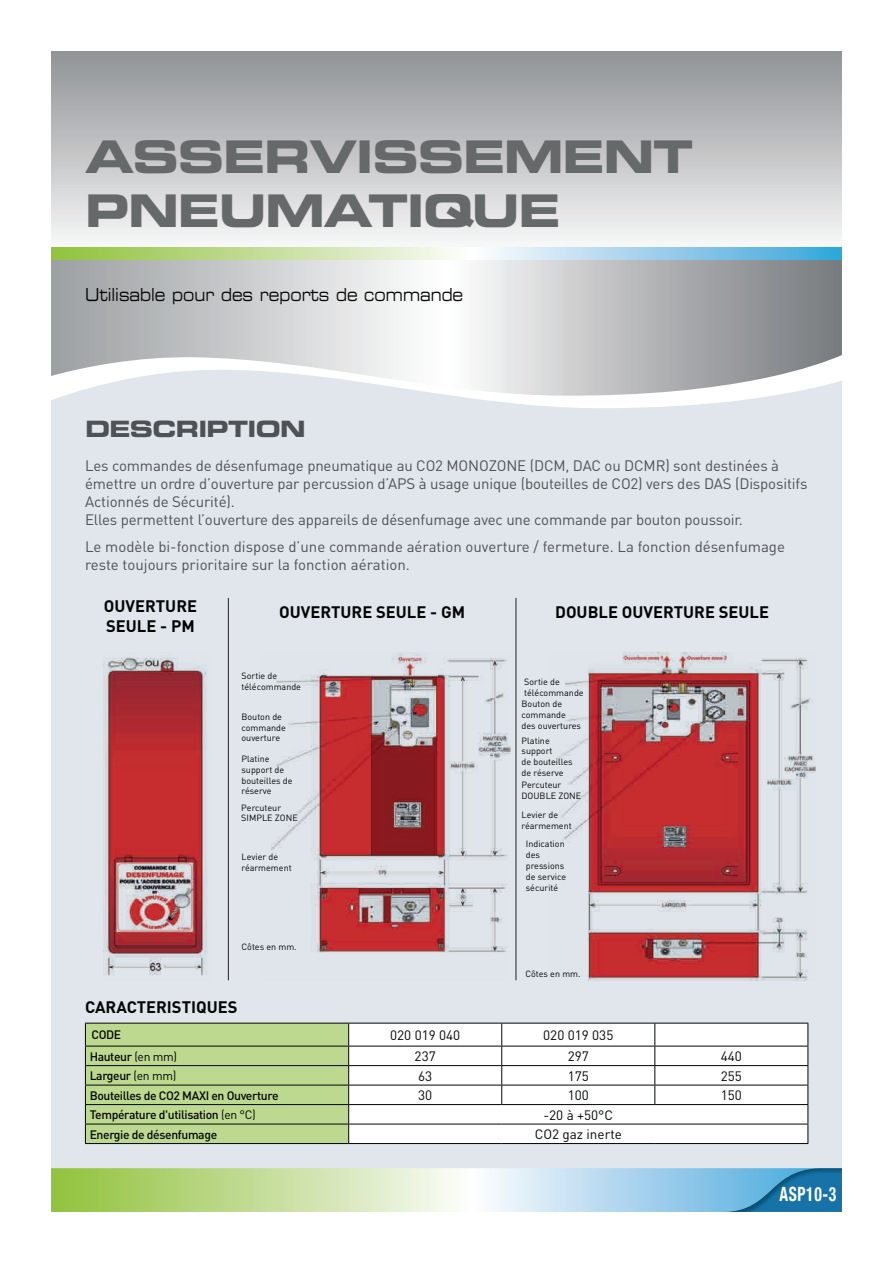
<style>
.page{position:relative;width:893px;height:1263px;background:#fff}
.page>*{position:absolute;margin:0;border:0;box-sizing:border-box;transform-origin:0 0}
.t1{font:45px/54px "Eurostile Bold Extended Two";letter-spacing:-.03em;color:#66696a}
.t2{font:22.5px "Eurostile Bold Extended Two";letter-spacing:-.03em;color:#4f5255}
.t3{font:700 condensed 19.65px "Helvetica Neue";letter-spacing:.04em;color:#fff;scale:.79 1}
.t4{font:18px "Eurostile Extended Two";color:#030505;scale:.77 1}
.t5{font:700 16.5px/19.8px "DIN";color:#030505}
.t6{font:15px/18px "DIN";letter-spacing:-.01em;color:#4f5255}
.t7{font:13.5px "DIN";color:#030505}
.t8{font:500 12.15px "DIN";letter-spacing:-.03em;color:#030505}
.t9{font:9px/10.8px "DIN";color:#030505}
.s1{font-weight:400}
</style>
<div class="page">
<div style="left:51px;top:51px;width:791px;height:209px;background:linear-gradient(to bottom,#8f9295,#fefdfd)"></div>
<div style="left:51px;top:396px;width:791px;height:772px;background:#e0e6eb"></div>
<svg style="left:51px;top:260px;width:791px;height:136px"></svg>
<svg style="left:51px;top:247px;width:791px;height:13px;background:#b1d7c0"></svg>
<svg style="left:51px;top:1168px;width:671px;height:44px;background:#c2ddba"></svg>
<img style="left:722px;top:1168px;width:120px;height:44px">
<img style="left:103px;top:652px;width:109px;height:328px">
<svg style="left:349px;top:1024px;width:458px;height:119px"></svg>
<hr style="left:349px;top:1023px;width:153px;height:1px;background:#030505">
<hr style="left:502px;top:1023px;width:153px;height:1px;background:#030505">
<hr style="left:655px;top:1023px;width:153px;height:1px;background:#030505">
<hr style="left:349px;top:1046px;width:153px;height:1px;background:#030505">
<hr style="left:502px;top:1046px;width:153px;height:1px;background:#030505">
<hr style="left:655px;top:1046px;width:153px;height:1px;background:#030505">
<hr style="left:349px;top:1065px;width:153px;height:1px;background:#030505">
<hr style="left:502px;top:1065px;width:153px;height:1px;background:#030505">
<hr style="left:655px;top:1065px;width:153px;height:1px;background:#030505">
<hr style="left:349px;top:1085px;width:153px;height:1px;background:#030505">
<hr style="left:502px;top:1085px;width:153px;height:1px;background:#030505">
<svg style="left:501px;top:1023px;width:1px;height:81px"></svg>
<hr style="left:655px;top:1085px;width:153px;height:1px;background:#030505">
<svg style="left:654px;top:1023px;width:1px;height:81px"></svg>
<hr style="left:349px;top:1104px;width:153px;height:1px;background:#030505">
<hr style="left:502px;top:1104px;width:153px;height:1px;background:#030505">
<hr style="left:655px;top:1104px;width:153px;height:1px;background:#030505">
<hr style="left:349px;top:1124px;width:153px;height:1px;background:#030505">
<svg style="left:85px;top:1023px;width:264px;height:120px;background:#b3cd87"></svg>
<hr style="left:502px;top:1124px;width:153px;height:1px;background:#030505">
<hr style="left:655px;top:1124px;width:153px;height:1px;background:#030505">
<svg style="left:807px;top:1023px;width:1px;height:120px"></svg>
<hr style="left:85px;top:1143px;width:264px;height:1px;background:#030505">
<hr style="left:349px;top:1143px;width:153px;height:1px;background:#030505">
<hr style="left:502px;top:1143px;width:153px;height:1px;background:#030505">
<hr style="left:655px;top:1143px;width:153px;height:1px;background:#030505">
<img style="left:263px;top:652px;width:247px;height:328px">
<img style="left:547px;top:652px;width:269px;height:328px">
<hr style="left:228px;top:598px;width:1px;height:382px;background:#231f20">
<hr style="left:516px;top:598px;width:1px;height:382px;background:#231f20">
<h1 class="t1" style="left:85px;top:129px;width:610px">ASSERVISSEMENT<br>PNEUMATIQUE</h1>
<p class="t4" style="left:85px;top:282px;width:493px">Utilisable pour des reports de commande</p>
<h2 class="t2" style="left:85px;top:413px;width:222px">DESCRIPTION</h2>
<p class="t6" style="left:85px;top:457px;width:724px">Les commandes de désenfumage pneumatique au CO2 MONOZONE (DCM, DAC ou DCMR) sont destinées à émettre un ordre d’ouverture par percussion d’APS à usage unique (bouteilles de CO2) vers des DAS (Dispositifs Actionnés de Sécurité).<br>Elles permettent l’ouverture des appareils de désenfumage avec une commande par bouton poussoir.</p>
<p class="t6" style="left:85px;top:537px;width:701px">Le modèle bi-fonction dispose d’une commande aération ouverture / fermeture. La fonction désenfumage reste toujours prioritaire sur la fonction aération.</p>
<p class="t5" style="left:104px;top:595px;width:95px">OUVERTURE<br>SEULE - PM</p>
<p class="t5" style="left:279px;top:602px;width:188px">OUVERTURE SEULE - GM</p>
<p class="t5" style="left:555px;top:602px;width:215px">DOUBLE OUVERTURE SEULE</p>
<p class="t9" style="left:242px;top:670px;width:61px">Sortie de télécommande</p>
<p class="t9" style="left:242px;top:711px;width:46px">Bouton de commande ouverture</p>
<p class="t9" style="left:242px;top:753px;width:52px">Platine support de bouteilles de réserve</p>
<p class="t9" style="left:241px;top:802px;width:58px">Percuteur<br>SIMPLE ZONE</p>
<p class="t9" style="left:242px;top:851px;width:52px">Levier de réarmement</p>
<p class="t9" style="left:242px;top:941px;width:57px">Côtes en mm.</p>
<p class="t5" style="left:85px;top:996px;width:154px">CARACTERISTIQUES</p>
<p class="t9" style="left:522px;top:676px;width:64px">Sortie de télécommande<br>Bouton de commande<br>des ouvertures</p>
<p class="t9" style="left:522px;top:735px;width:52px">Platine support<br>de bouteilles de réserve</p>
<p class="t9" style="left:522px;top:779px;width:61px">Percuteur<br>DOUBLE ZONE</p>
<p class="t9" style="left:522px;top:809px;width:52px">Levier de réarmement</p>
<p class="t9" style="left:526px;top:838px;width:42px">Indication des pressions de service sécurité</p>
<p class="t9" style="left:525px;top:968px;width:57px">Côtes en mm.</p>
<p class="t8" style="left:91px;top:1027px;width:31px">CODE</p>
<p class="t7" style="left:390px;top:1027px;width:72px">020 019 040</p>
<p class="t7" style="left:543px;top:1027px;width:72px">020 019 035</p>
<p class="t8" style="left:90px;top:1049px;width:89px">Hauteur <span class="s1">(en mm)</span></p>
<p class="t7" style="left:415px;top:1048px;width:23px">237</p>
<p class="t7" style="left:568px;top:1048px;width:23px">297</p>
<p class="t7" style="left:721px;top:1048px;width:23px">440</p>
<p class="t8" style="left:90px;top:1068px;width:88px">Largeur <span class="s1">(en mm)</span></p>
<p class="t7" style="left:418px;top:1067px;width:16px">63</p>
<p class="t7" style="left:568px;top:1067px;width:23px">175</p>
<p class="t7" style="left:721px;top:1067px;width:23px">255</p>
<p class="t8" style="left:90px;top:1088px;width:190px">Bouteilles de CO2 MAXI en Ouverture</p>
<p class="t7" style="left:418px;top:1087px;width:16px">30</p>
<p class="t7" style="left:568px;top:1087px;width:23px">100</p>
<p class="t7" style="left:721px;top:1087px;width:23px">150</p>
<p class="t8" style="left:90px;top:1107px;width:168px">Température d'utilisation <span class="s1">(en °C)</span></p>
<p class="t7" style="left:543px;top:1106px;width:71px">-20 à +50°C</p>
<p class="t8" style="left:90px;top:1127px;width:129px">Energie de désenfumage</p>
<p class="t7" style="left:535px;top:1126px;width:89px">CO2 gaz inerte</p>
<h3 class="t3" style="left:780px;top:1177px;width:73px">ASP10-3</h3>
</div>
